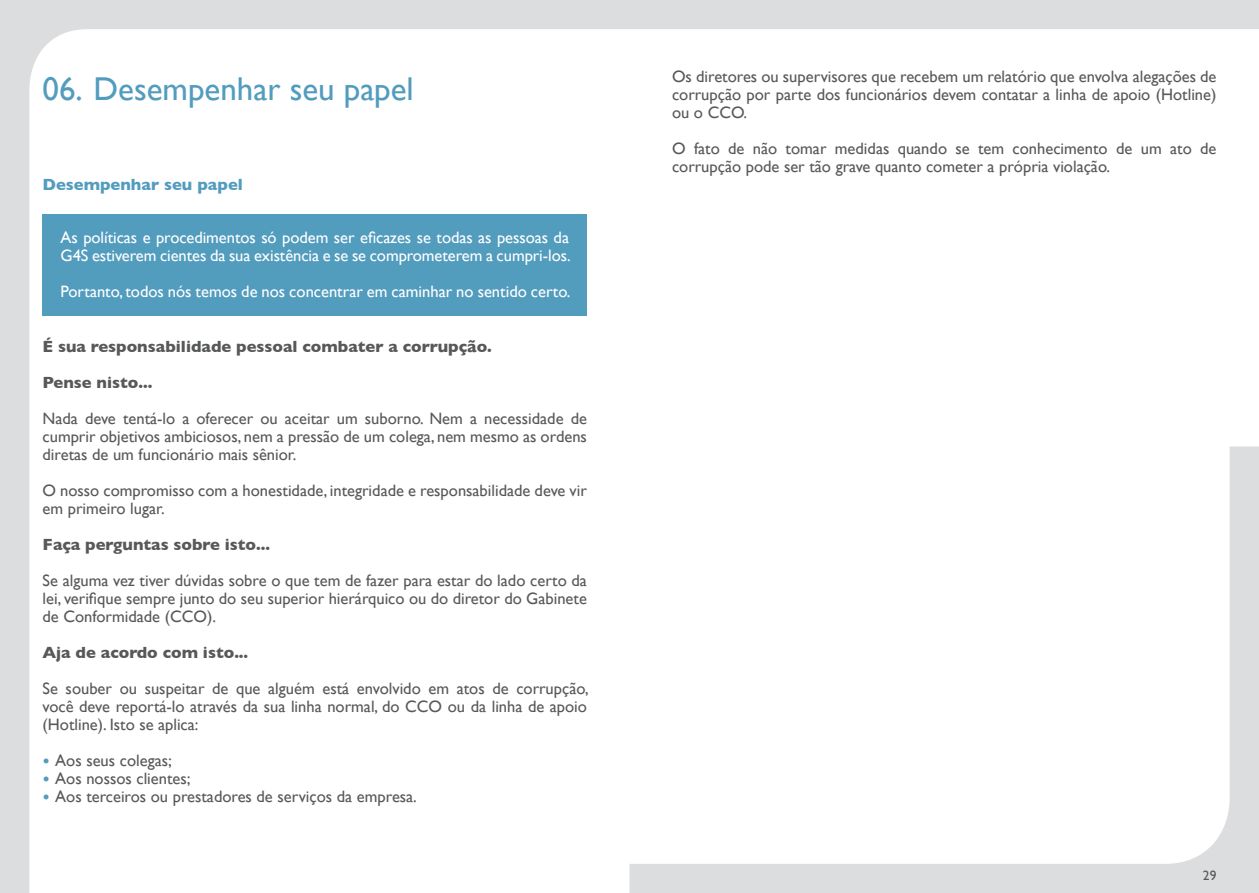
<style>
.page{position:relative;width:1259px;height:893px;background:#dcdddf}
.page>*{position:absolute;margin:0;border:0;box-sizing:border-box;transform-origin:0 0}
.t1{font:33px "Gill Sans";color:#529cbe}
.t2{font:16.5px/18px "Gill Sans";color:#57585a;text-align:justify}
.t3{font:16.5px/18px "Gill Sans";letter-spacing:-.005em;color:#fff}
.t4{font:700 16.5px/36px "Gill Sans";color:#57585a}
.t5{font:700 16.5px "Gill Sans";color:#529cbe}
.t6{font:13.5px "Gill Sans";color:#57585a}
.s1{font-weight:700;font-size:15px;color:#529cbe}
</style>
<div class="page">
<div style="left:29px;top:29px;width:1230px;height:864px;background:#fff"></div>
<div style="left:43px;top:214px;width:544px;height:101px;background:#529cbe"></div>
<h1 class="t1" style="left:43px;top:69px;width:373px">06. Desempenhar seu papel</h1>
<p class="t5" style="left:43px;top:171px;width:202px">Desempenhar seu papel</p>
<p class="t3" style="left:61px;top:228px;width:511px">As políticas e procedimentos só podem ser eficazes se todas as pessoas da<br>G4S estiverem cientes da sua existência e se se comprometerem a cumpri-los.</p>
<p class="t3" style="left:61px;top:282px;width:511px">Portanto, todos nós temos de nos concentrar em caminhar no sentido certo.</p>
<p class="t4" style="left:43px;top:328px;width:451px">É sua responsabilidade pessoal combater a corrupção.<br>Pense nisto...</p>
<p class="t2" style="left:43px;top:409px;width:546px">Nada deve tentá-lo a oferecer ou aceitar um suborno. Nem a necessidade de cumprir objetivos ambiciosos, nem a pressão de um colega, nem mesmo as ordens diretas de um funcionário mais sênior.</p>
<p class="t2" style="left:43px;top:481px;width:546px">O nosso compromisso com a honestidade, integridade e responsabilidade deve vir em primeiro lugar.</p>
<p class="t4" style="left:43px;top:526px;width:229px">Faça perguntas sobre isto...</p>
<p class="t2" style="left:43px;top:571px;width:546px">Se alguma vez tiver dúvidas sobre o que tem de fazer para estar do lado certo da lei, verifique sempre junto do seu superior hierárquico ou do diretor do Gabinete de Conformidade (CCO).</p>
<p class="t4" style="left:43px;top:634px;width:207px">Aja de acordo com isto...</p>
<p class="t2" style="left:43px;top:679px;width:547px">Se souber ou suspeitar de que alguém está envolvido em atos de corrupção, você deve reportá-lo através da sua linha normal, do CCO ou da linha de apoio (Hotline). Isto se aplica:</p>
<p class="t2" style="left:43px;top:751px;width:131px"><span class="s1">•</span> Aos seus colegas;</p>
<p class="t2" style="left:43px;top:769px;width:150px"><span class="s1">•</span> Aos nossos clientes;</p>
<p class="t2" style="left:43px;top:787px;width:376px"><span class="s1">•</span> Aos terceiros ou prestadores de serviços da empresa.</p>
<p class="t2" style="left:672px;top:67px;width:546px">Os diretores ou supervisores que recebem um relatório que envolva alegações de corrupção por parte dos funcionários devem contatar a linha de apoio (Hotline) ou o CCO.</p>
<p class="t2" style="left:672px;top:139px;width:546px">O fato de não tomar medidas quando se tem conhecimento de um ato de corrupção pode ser tão grave quanto cometer a própria violação.</p>
<p class="t6" style="left:1203px;top:867px;width:15px">29</p>
</div>
